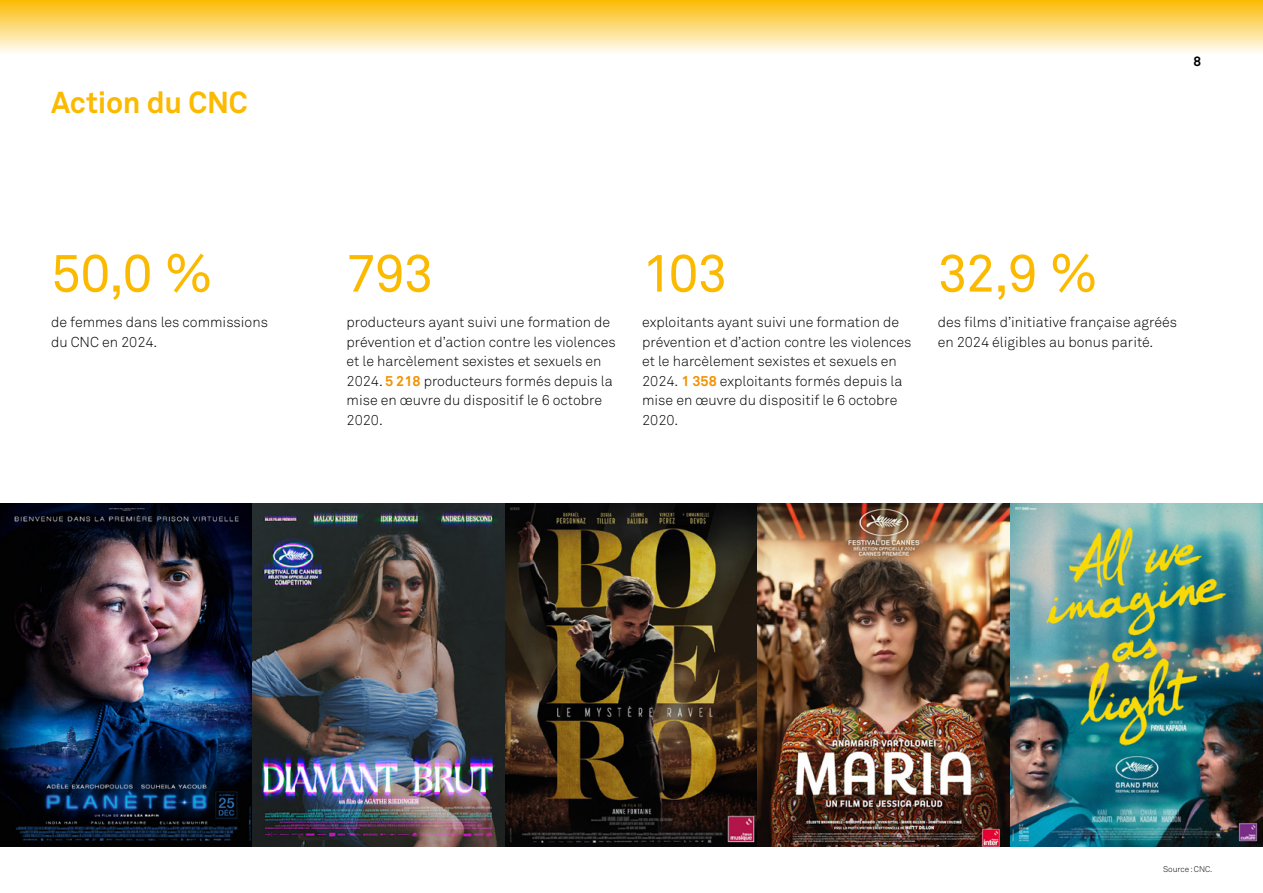
<style>
.page{position:relative;width:1263px;height:893px;background:#fff}
.page>*{position:absolute;margin:0;border:0;box-sizing:border-box;transform-origin:0 0}
.t1{font:52.5px "Akkurat Pro";letter-spacing:-.025em;color:#fbba00}
.t2{font:700 30px "Akkurat Pro";letter-spacing:-.01em;color:#fbba00}
.t3{font:300 14.25px/19.5px "Akkurat Pro";color:#000}
.t4{font:700 13.5px "Akkurat Pro";color:#000}
.t5{font:300 8.25px "Akkurat Pro";color:#000}
.s1{font-weight:700;color:#f39200}
</style>
<div class="page">
<div style="left:0;top:0;width:1263px;height:54px;background:linear-gradient(to bottom,#fbba03,#fefbf4)"></div>
<img style="left:0;top:503px;width:1263px;height:343px">
<h2 class="t2" style="left:51px;top:84px;width:198px">Action du CNC</h2>
<h1 class="t1" style="left:51px;top:243px;width:163px">50,0 %</h1>
<p class="t3" style="left:51px;top:312px;width:218px">de femmes dans les commissions du CNC en 2024.</p>
<p class="t4" style="left:1193px;top:53px;width:9px">8</p>
<h1 class="t1" style="left:347px;top:243px;width:89px">793</h1>
<p class="t3" style="left:347px;top:312px;width:271px">producteurs ayant suivi une formation de prévention et d’action contre les violences et le harcèlement sexistes et sexuels en 2024. <span class="s1">5 218</span> producteurs formés depuis la mise en œuvre du dispositif le 6 octobre 2020.</p>
<h1 class="t1" style="left:642px;top:243px;width:87px">103</h1>
<p class="t3" style="left:642px;top:312px;width:271px">exploitants ayant suivi une formation de prévention et d’action contre les violences et le harcèlement sexistes et sexuels en 2024. <span class="s1">1 358</span> exploitants formés depuis la mise en œuvre du dispositif le 6 octobre 2020.</p>
<h1 class="t1" style="left:938px;top:243px;width:162px">32,9 %</h1>
<p class="t3" style="left:938px;top:312px;width:241px">des films d’initiative française agréés en 2024 éligibles au bonus parité.</p>
<p class="t5" style="left:1163px;top:864px;width:51px">Source: CNC.</p>
</div>
